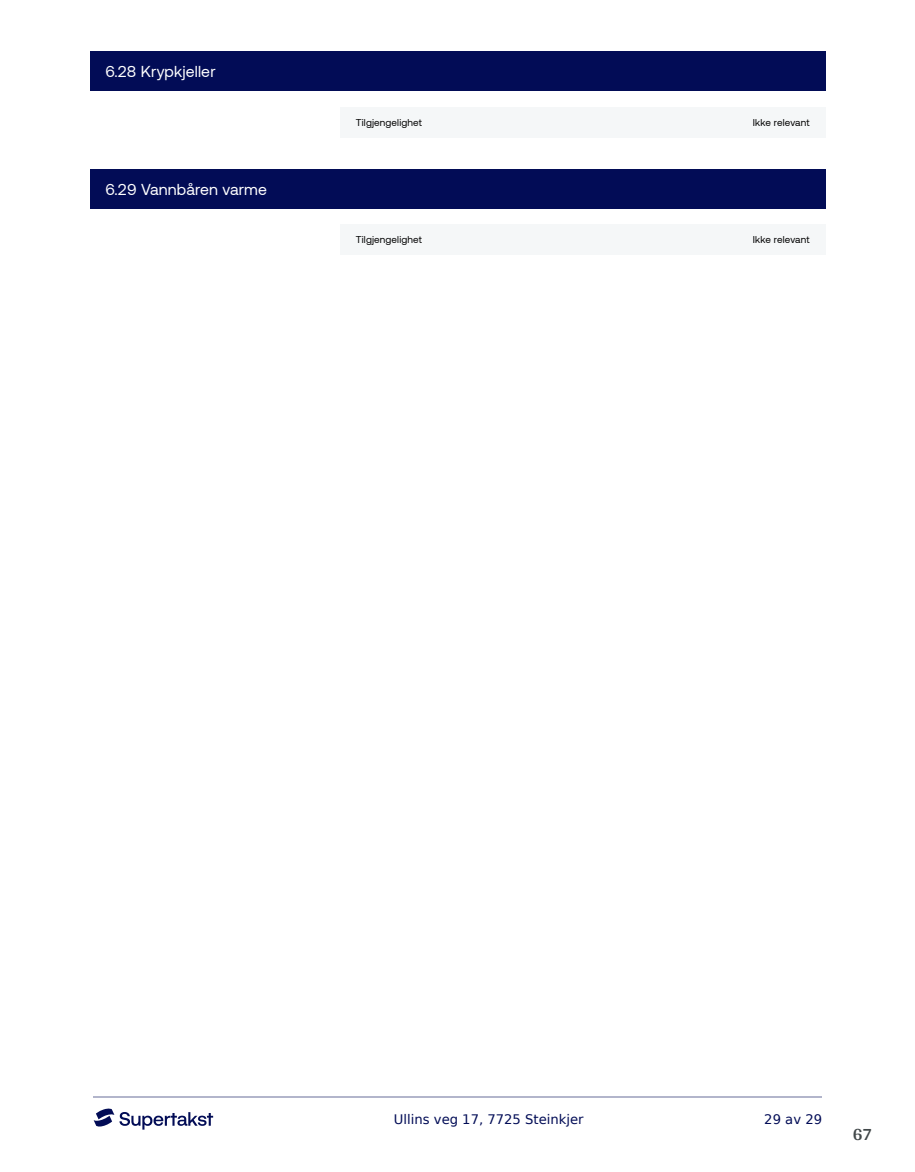
<style>
.page{position:relative;width:915px;height:1172px;background:#fff}
.page>*{position:absolute;margin:0;border:0;box-sizing:border-box;transform-origin:0 0}
.t1{font:700 18px "Arya";color:#414749}
.t2{font:15.75px "Aeonik";letter-spacing:.01em;color:#fff}
.t3{font:13.2px "DejaVu Sans";color:#020c56}
.t4{font:9.9px "Aeonik";letter-spacing:.015em;color:#000}
</style>
<div class="page">
<hr style="left:93px;top:1097px;width:728px;height:1px;background:#b2b5cb">
<svg style="left:94px;top:1108px;width:119px;height:21px"></svg>
<div style="left:89px;top:52px;width:736px;height:39px;background:#020c56"></div>
<div style="left:89px;top:169px;width:736px;height:40px;background:#020c56"></div>
<div style="left:340px;top:107px;width:485px;height:30px;background:#f5f7f8"></div>
<div style="left:340px;top:224px;width:485px;height:31px;background:#f5f7f8"></div>
<h2 class="t2" style="left:105px;top:63px;width:112px">6.28 Krypkjeller</h2>
<h2 class="t2" style="left:105px;top:181px;width:163px">6.29 Vannbåren varme</h2>
<p class="t4" style="left:356px;top:117px;width:68px">Tilgjengelighet</p>
<p class="t4" style="left:752px;top:117px;width:58px">Ikke relevant</p>
<p class="t4" style="left:356px;top:234px;width:68px">Tilgjengelighet</p>
<p class="t4" style="left:752px;top:234px;width:58px">Ikke relevant</p>
<h3 class="t3" style="left:393px;top:1108px;width:191px">Ullins veg 17, 7725 Steinkjer</h3>
<h3 class="t3" style="left:764px;top:1108px;width:59px">29 av 29</h3>
<h1 class="t1" style="left:852px;top:1123px;width:21px">67</h1>
</div>
